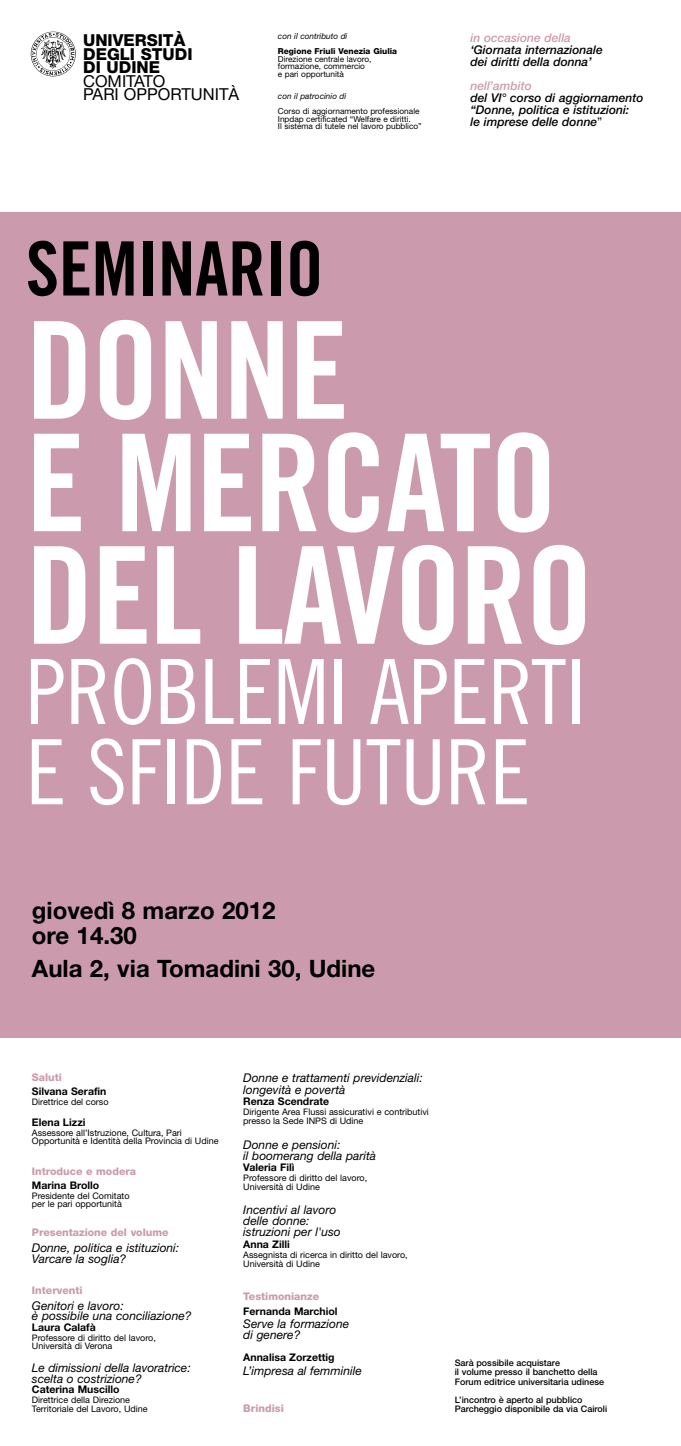
<style>
.page{position:relative;width:681px;height:1446px;background:#fff}
.page>*{position:absolute;margin:0;border:0;box-sizing:border-box;transform-origin:0 0}
.t1{font:135px/112.5px "Trade Gothic Bold Cond Twenty";letter-spacing:-.015em;color:#fff}
.t2{font:90px/80.2px "Trade Gothic Cond Eighteen";letter-spacing:-.005em;color:#fff}
.t3{font:75px "Trade Gothic Bold Cond Twenty";letter-spacing:-.005em;color:#000}
.t4{font:700 24px/24.8px "Helvetica Neue";color:#000}
.t5{font:800 16.5px/13.5px "Helvetica Neue";color:#000}
.t6{font:16.5px/13.5px "Helvetica Neue";color:#000}
.t7{font:italic 12px/11.1px "Helvetica Neue";color:#000}
.t8{font:italic 500 12px/12px "Helvetica Neue";color:#000}
.t9{font:italic 500 12px "Helvetica Neue";color:#cb9bad}
.t10{font:700 10.5px "Helvetica Neue";color:#000}
.t11{font:800 10.5px "Helvetica Neue";color:#cb9bad}
.t12{font:9px/8.2px "Helvetica Neue";color:#000}
.t13{font:500 9px/9.3px "Helvetica Neue";color:#000}
.t14{font:8.25px/7.5px "Helvetica Neue";color:#000}
.t15{font:italic 8.25px "Helvetica Neue";color:#000}
.t16{font:800 8.25px "Helvetica Neue";color:#000}
.s1{font-weight:400;font-style:normal}
</style>
<div class="page">
<div style="left:0;top:213px;width:680px;height:824px;background:#cb9bad"></div>
<img style="left:31px;top:32px;width:44px;height:44px">
<h3 class="t5" style="left:83px;top:35px;width:111px">UNIVERSITÀ<br>DEGLI STUDI<br>DI UDINE</h3>
<h3 class="t6" style="left:83px;top:76px;width:157px">COMITATO<br>PARI OPPORTUNITÀ</h3>
<p class="t15" style="left:278px;top:33px;width:71px">con il contributo di</p>
<p class="t16" style="left:278px;top:48px;width:121px">Regione Friuli Venezia Giulia</p>
<p class="t14" style="left:278px;top:56px;width:95px">Direzione centrale lavoro, formazione, commercio e pari opportunità</p>
<p class="t15" style="left:278px;top:93px;width:70px">con il patrocinio di</p>
<p class="t14" style="left:278px;top:108px;width:145px">Corso di aggiornamento professionale<br>Inpdap certificated “Welfare e diritti.<br>Il sistema di tutele nel lavoro pubblico”</p>
<h3 class="t9" style="left:470px;top:33px;width:102px">in occasione della</h3>
<h3 class="t8" style="left:470px;top:45px;width:134px">‘Giornata internazionale dei diritti della donna’</h3>
<h3 class="t9" style="left:470px;top:81px;width:63px">nell’ambito</h3>
<h3 class="t8" style="left:470px;top:93px;width:174px">del VI° corso di aggiornamento “Donne, politica e istituzioni:<br>le imprese delle donne<span class="s1">”</span></h3>
<h3 class="t3" style="left:26px;top:241px;width:299px">SEMINARIO</h3>
<h1 class="t1" style="left:26px;top:325px;width:568px">DONNE<br>E MERCATO<br>DEL LAVORO</h1>
<h2 class="t2" style="left:26px;top:659px;width:561px">PROBLEMI APERTI<br>E SFIDE FUTURE</h2>
<h3 class="t4" style="left:32px;top:900px;width:245px">giovedì 8 marzo 2012 ore 14.30</h3>
<h3 class="t4" style="left:32px;top:958px;width:345px">Aula 2, via Tomadini 30, Udine</h3>
<p class="t11" style="left:32px;top:1074px;width:32px">Saluti</p>
<p class="t10" style="left:32px;top:1087px;width:76px">Silvana Serafin</p>
<p class="t12" style="left:32px;top:1098px;width:78px">Direttrice del corso</p>
<p class="t10" style="left:32px;top:1118px;width:55px">Elena Lizzi</p>
<p class="t12" style="left:32px;top:1129px;width:188px">Assessore all’Istruzione, Cultura, Pari<br>Opportunità e Identità della Provincia di Udine</p>
<p class="t11" style="left:32px;top:1168px;width:106px">Introduce e modera</p>
<p class="t10" style="left:32px;top:1181px;width:69px">Marina Brollo</p>
<p class="t12" style="left:32px;top:1192px;width:99px">Presidente del Comitato per le pari opportunità</p>
<p class="t11" style="left:32px;top:1228px;width:138px">Presentazione del volume</p>
<h3 class="t7" style="left:32px;top:1243px;width:149px;line-height:10.5px">Donne, politica e istituzioni:<br>Varcare la soglia?</h3>
<p class="t11" style="left:32px;top:1286px;width:52px">Interventi</p>
<h3 class="t7" style="left:32px;top:1301px;width:161px;line-height:10.5px">Genitori e lavoro:<br>è possibile una conciliazione?</h3>
<p class="t10" style="left:32px;top:1323px;width:65px">Laura Calafà</p>
<p class="t12" style="left:32px;top:1334px;width:125px">Professore di diritto del lavoro,<br>Università di Verona</p>
<h3 class="t7" style="left:32px;top:1364px;width:160px;line-height:10.5px">Le dimissioni della lavoratrice: scelta o costrizione?</h3>
<p class="t10" style="left:32px;top:1386px;width:89px">Caterina Muscillo</p>
<p class="t12" style="left:32px;top:1397px;width:117px">Direttrice della Direzione<br>Territoriale del Lavoro, Udine</p>
<h3 class="t7" style="left:243px;top:1074px;width:181px">Donne e trattamenti previdenziali: longevità e povertà</h3>
<p class="t10" style="left:243px;top:1097px;width:87px">Renza Scendrate</p>
<p class="t12" style="left:243px;top:1108px;width:187px;line-height:8.9px">Dirigente Area Flussi assicurativi e contributivi presso la Sede INPS di Udine</p>
<h3 class="t7" style="left:243px;top:1140px;width:134px">Donne e pensioni:<br>il boomerang della parità</h3>
<p class="t10" style="left:243px;top:1163px;width:53px">Valeria Filì</p>
<p class="t12" style="left:243px;top:1174px;width:125px;line-height:8.9px">Professore di diritto del lavoro,<br>Università di Udine</p>
<h3 class="t7" style="left:243px;top:1205px;width:99px">Incentivi al lavoro delle donne: istruzioni per l'uso</h3>
<p class="t10" style="left:243px;top:1240px;width:48px">Anna Zilli</p>
<p class="t12" style="left:243px;top:1251px;width:166px;line-height:8.9px">Assegnista di ricerca in diritto del lavoro,<br>Università di Udine</p>
<p class="t11" style="left:243px;top:1293px;width:77px">Testimonianze</p>
<p class="t10" style="left:243px;top:1307px;width:96px">Fernanda Marchiol</p>
<h3 class="t7" style="left:243px;top:1319px;width:107px">Serve la formazione di genere?</h3>
<p class="t10" style="left:243px;top:1354px;width:93px">Annalisa Zorzettig</p>
<h3 class="t7" style="left:243px;top:1366px;width:120px">L’impresa al femminile</h3>
<p class="t11" style="left:243px;top:1404px;width:42px">Brindisi</p>
<p class="t13" style="left:454px;top:1359px;width:151px">Sarà possibile acquistare<br>il volume presso il banchetto della<br>Forum editrice universitaria udinese</p>
<p class="t13" style="left:454px;top:1396px;width:154px">L’incontro è aperto al pubblico<br>Parcheggio disponibile da via Cairoli</p>
</div>
